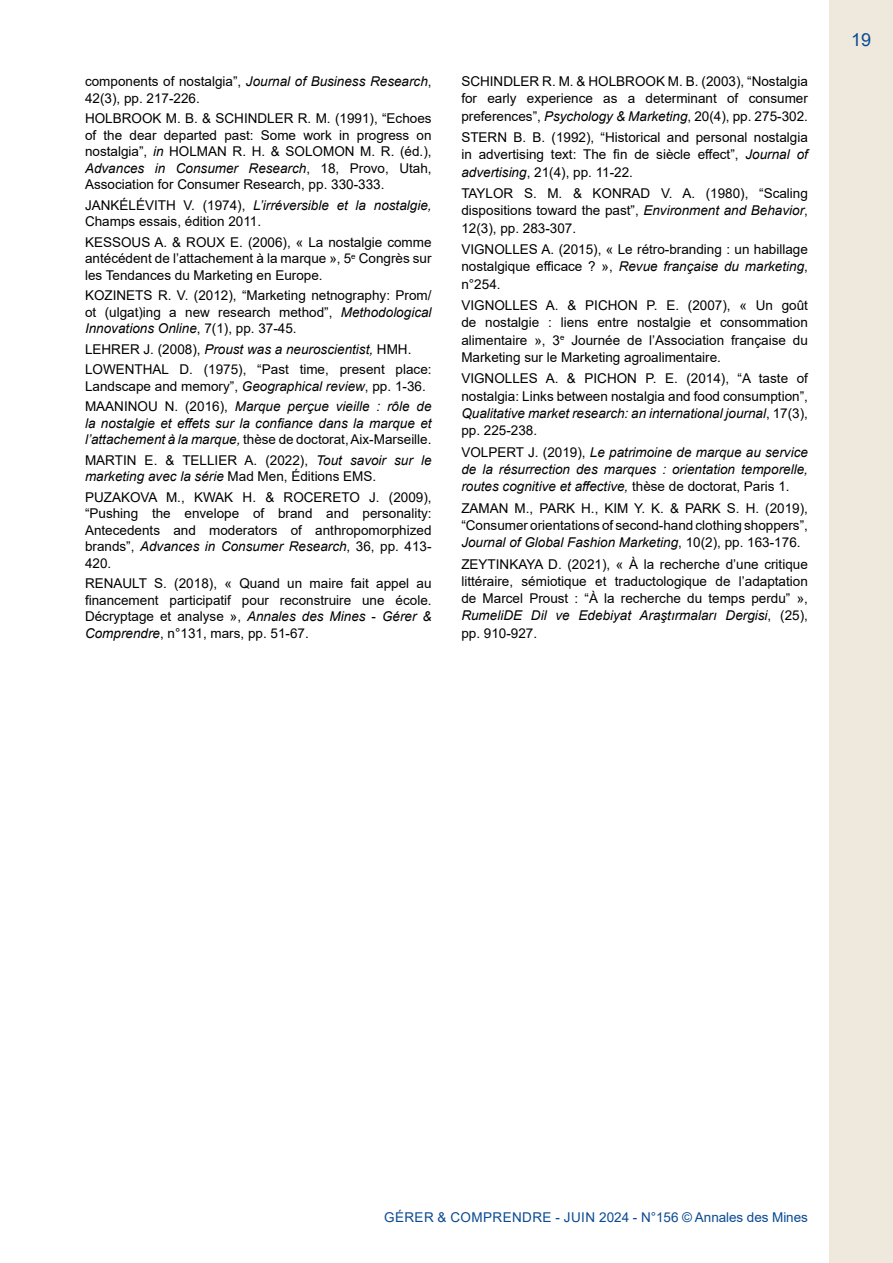
<style>
.page{position:relative;width:893px;height:1263px;background:#fff}
.page>*{position:absolute;margin:0;border:0;box-sizing:border-box;transform-origin:0 0}
.t1{font:18px "Arial";color:#0a4a92}
.t2{font:13.5px/17.2px "Arial";color:#000;text-align:justify}
.t3{font:italic 13.5px/17.2px "Arial";color:#000}
.t4{font:13.5px "Arial";color:#0a4a92}
.s1{font-style:italic}
.s2{font-style:normal}
</style>
<div class="page">
<div style="left:829px;top:0;width:64px;height:1263px;background:#eee8dd"></div>
<p class="t2" style="left:85px;top:73px;width:348px;line-height:16.4px">components of nostalgia”, <span class="s1">Journal of Business Research</span>,<br>42(3), pp. 217-226.</p>
<p class="t2" style="left:85px;top:110px;width:348px;line-height:16.4px">HOLBROOK M. B. &amp; SCHINDLER R. M. (1991), “Echoes of the dear departed past: Some work in progress on nostalgia”, <span class="s1">in</span> HOLMAN R. H. &amp; SOLOMON M. R. (éd.), <span class="s1">Advances in Consumer Research</span>, 18, Provo, Utah, Association for Consumer Research, pp. 330-333.</p>
<p class="t2" style="left:85px;top:197px;width:348px;line-height:16.4px">JANKÉLÉVITH V. (1974), <span class="s1">L’irréversible et la nostalgie,<br></span>Champs essais, édition 2011.</p>
<p class="t2" style="left:85px;top:234px;width:348px;line-height:16.5px">KESSOUS A. &amp; ROUX E. (2006), « La nostalgie comme antécédent de l’attachement à la marque », 5<sup>e</sup> Congrès sur les Tendances du Marketing en Europe.</p>
<p class="t2" style="left:85px;top:287px;width:348px;line-height:16.4px">KOZINETS R. V. (2012), “Marketing netnography: Prom/ ot (ulgat)ing a new research method”, <span class="s1">Methodological Innovations Online</span>, 7(1), pp. 37-45.</p>
<p class="t2" style="left:85px;top:339px;width:348px;line-height:20.7px">LEHRER J. (2008), <span class="s1">Proust was a neuroscientist,</span> HMH.<br>LOWENTHAL D. (1975), “Past time, present place:</p>
<p class="t2" style="left:85px;top:376px;width:348px;line-height:20.7px">Landscape and memory”, <span class="s1">Geographical review</span>, pp. 1-36.<br>MAANINOU N. (2016), <span class="s1">Marque perçue vieille : rôle de</span></p>
<p class="t3" style="left:85px;top:415px;width:348px;line-height:16.4px">la nostalgie et effets sur la confiance dans la marque et l’attachement à la marque, <span class="s2">thèse de doctorat, Aix-Marseille.</span></p>
<p class="t2" style="left:85px;top:452px;width:348px;line-height:16.4px">MARTIN E. &amp; TELLIER A. (2022), <span class="s1">Tout savoir sur le marketing avec la série</span> Mad Men, Éditions EMS.</p>
<p class="t2" style="left:85px;top:489px;width:348px;line-height:16.4px">PUZAKOVA M., KWAK H. &amp; ROCERETO J. (2009), “Pushing the envelope of brand and personality:<br>Antecedents and moderators of anthropomorphized brands”, <span class="s1">Advances in Consumer Research</span>, 36, pp. 413- 420.</p>
<p class="t2" style="left:85px;top:575px;width:348px;line-height:16.4px">RENAULT S. (2018), « Quand un maire fait appel au financement participatif pour reconstruire une école.<br>Décryptage et analyse », <span class="s1">Annales des Mines</span> - <span class="s1">Gérer &amp; Comprendre</span>, n°131, mars, pp. 51-67.</p>
<p class="t2" style="left:461px;top:73px;width:348px">SCHINDLER R. M. &amp; HOLBROOK M. B. (2003), “Nostalgia for early experience as a determinant of consumer preferences”, <span class="s1">Psychology &amp; Marketing</span>, 20(4), pp. 275-302.</p>
<p class="t2" style="left:461px;top:129px;width:348px">STERN B. B. (1992), “Historical and personal nostalgia in advertising text: The fin de siècle effect”, <span class="s1">Journal of advertising</span>, 21(4), pp. 11-22.</p>
<p class="t2" style="left:461px;top:185px;width:348px">TAYLOR S. M. &amp; KONRAD V. A. (1980), “Scaling dispositions toward the past”, <span class="s1">Environment and Behavior</span>, 12(3), pp. 283-307.</p>
<p class="t2" style="left:461px;top:241px;width:348px">VIGNOLLES A. (2015), « Le rétro-branding : un habillage nostalgique efficace ? », <span class="s1">Revue française du marketing</span>, n°254.</p>
<p class="t2" style="left:461px;top:297px;width:348px">VIGNOLLES A. &amp; PICHON P. E. (2007), « Un goût de nostalgie : liens entre nostalgie et consommation alimentaire », 3<sup>e</sup> Journée de l’Association française du Marketing sur le Marketing agroalimentaire.</p>
<p class="t2" style="left:461px;top:370px;width:348px">VIGNOLLES A. &amp; PICHON P. E. (2014), “A taste of nostalgia: Links between nostalgia and food consumption”, <span class="s1">Qualitative market research: an international journal</span>, 17(3), pp. 225-238.</p>
<p class="t3" style="left:461px;top:443px;width:348px;text-align:justify"><span class="s2">VOLPERT J. (2019),</span> Le patrimoine de marque au service de la résurrection des marques : orientation temporelle, routes cognitive et affective, <span class="s2">thèse de doctorat, Paris 1.</span></p>
<p class="t2" style="left:461px;top:499px;width:348px">ZAMAN M., PARK H., KIM Y. K. &amp; PARK S. H. (2019), “Consumer orientations of second-hand clothing shoppers”, <span class="s1">Journal of Global Fashion Marketing</span>, 10(2), pp. 163-176.</p>
<p class="t2" style="left:461px;top:555px;width:348px">ZEYTINKAYA D. (2021), « À la recherche d’une critique littéraire, sémiotique et traductologique de l’adaptation de Marcel Proust : “À la recherche du temps perdu” », <span class="s1">RumeliDE Dil ve Edebiyat Araştırmaları Dergisi</span>, (25), pp. 910-927.</p>
<h1 class="t1" style="left:851px;top:27px;width:22px">19</h1>
<p class="t4" style="left:384px;top:1208px;width:425px">GÉRER &amp; COMPRENDRE - JUIN 2024 - N°156 © Annales des Mines</p>
</div>
